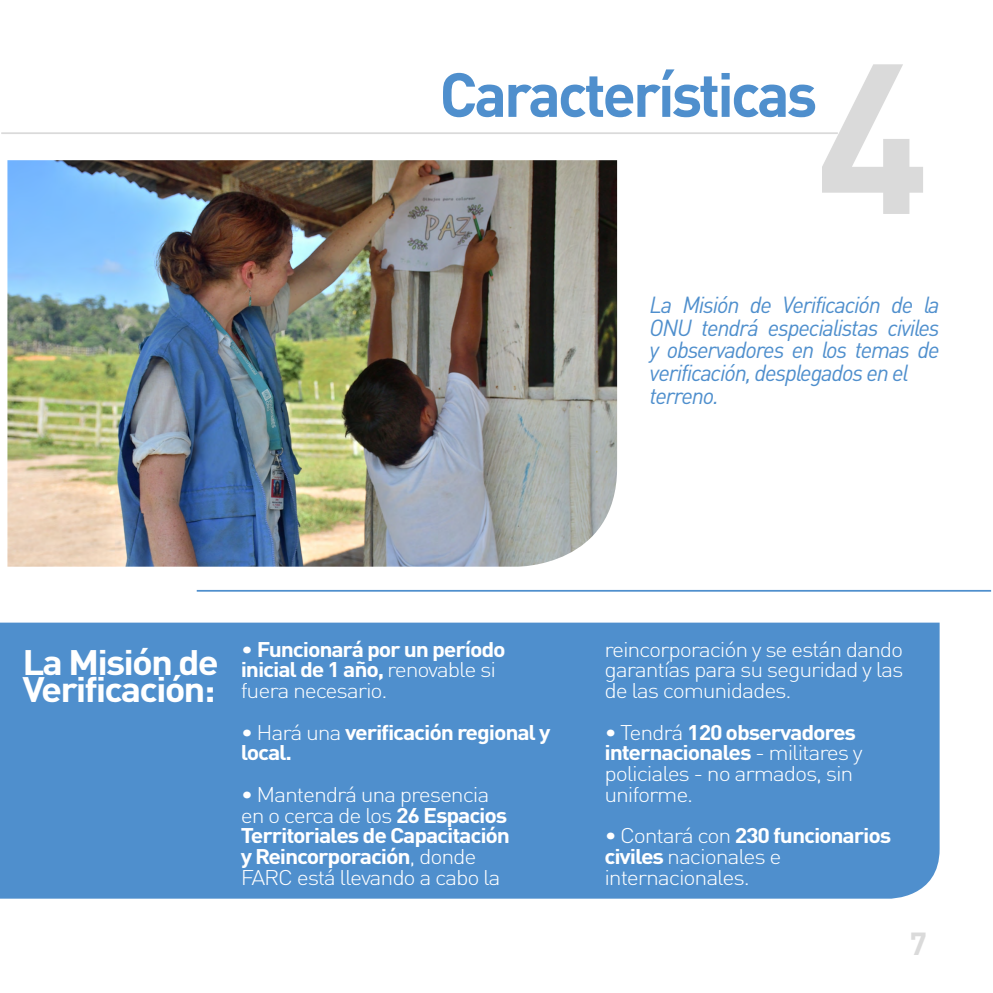
<style>
.page{position:relative;width:993px;height:993px;background:#fff}
.page>*{position:absolute;margin:0;border:0;box-sizing:border-box;transform-origin:0 0}
.t1{font:700 210px "DIN Pro";color:#dadada}
.t2{font:700 61.25px "DIN Pro";letter-spacing:-.05em;color:#4f8fcd}
.t3{font:700 35px/27.1px "DIN Pro";letter-spacing:-.05em;color:#fff;scale:1.1 1}
.t4{font:700 31.5px "DIN Pro";color:#dadada}
.t5{font:italic 22.93px/22.8px "DIN Pro";letter-spacing:-.05em;color:#4f8fcd}
.t6{font:300 21px/20.7px "DIN Pro";letter-spacing:-.05em;color:#fff;scale:1.1 1}
.t7{font:700 21px/20.7px "DIN Pro";letter-spacing:-.05em;color:#fff;scale:1.1 1}
.s1{font-weight:300}
.s2{font-weight:700}
</style>
<div class="page">
<div style="left:0;top:622px;width:939px;height:276px;background:#4f8fcd"></div>
<hr style="left:1px;top:132px;width:836px;height:2px;background:#dadada">
<hr style="left:197px;top:589px;width:793px;height:2px;background:#4f8fcd">
<img style="left:7px;top:160px;width:610px;height:406px">
<h2 class="t2" style="left:439px;top:44px;width:379px">Características</h2>
<h1 class="t1" style="left:815px;top:-37px;width:116px">4</h1>
<p class="t5" style="left:649px;top:291px;width:291px">La Misión de Verificación de la<br>ONU tendrá especialistas civiles y observadores en los temas de verificación, desplegados en el terreno.</p>
<h3 class="t3" style="left:22px;top:644px;width:180px">La Misión de<br>Verificación:</h3>
<p class="t7" style="left:241px;top:636px;width:242px"><span class="s1">•</span> Funcionará por un período inicial de 1 año, <span class="s1">renovable si fuera necesario.</span></p>
<p class="t7" style="left:241px;top:719px;width:283px"><span class="s1">• Hará una</span> verificación regional y local.</p>
<p class="t6" style="left:241px;top:781px;width:246px">• Mantendrá una presencia en o cerca de los <span class="s2">26 Espacios<br>Territoriales de Capacitación y Reincorporación</span>, donde<br>FARC está llevando a cabo la</p>
<p class="t6" style="left:604px;top:636px;width:273px;text-align:justify">reincorporación y se están dando garantías para su seguridad y las de las comunidades.</p>
<p class="t6" style="left:604px;top:719px;width:236px">• Tendrá <span class="s2">120 observadores internacionales</span> - militares y policiales - no armados, sin uniforme.</p>
<p class="t6" style="left:604px;top:823px;width:262px">• Contará con <span class="s2">230 funcionarios civiles</span> nacionales e internacionales.</p>
<h3 class="t4" style="left:909px;top:916px;width:19px">7</h3>
</div>
